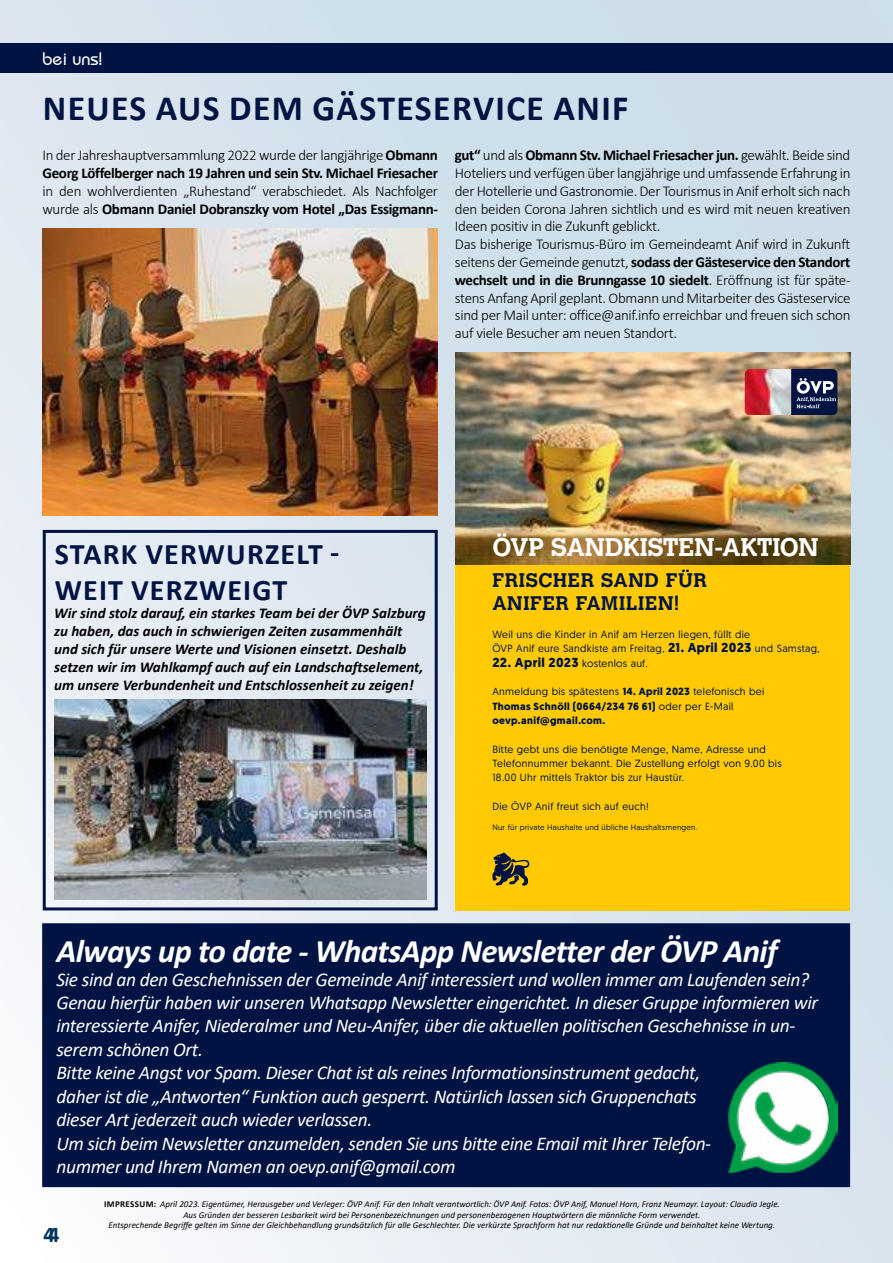
<style>
.page{position:relative;width:893px;height:1263px;background:#fff}
.page>*{position:absolute;margin:0;border:0;box-sizing:border-box;transform-origin:0 0}
.t1{font:700 35.7px "Calibri";letter-spacing:.04em;color:#001343}
.t2{font:italic 700 33px "Calibri";letter-spacing:-.02em;color:#fff}
.t3{font:700 30px/36px "Calibri";letter-spacing:.04em;color:#001343}
.t4{font:700 25.35px "Calvert MT Std";letter-spacing:-.01em;color:#fff}
.t5{font:700 22.5px "Calibri";color:#003562}
.t6{font:italic 19.5px/23.4px "Calibri";letter-spacing:-.02em;color:#fff}
.t7{font:700 19.5px/23.4px "Calvert MT Std";letter-spacing:.035em;color:#001343}
.t8{font:500 18px "ITC Bauhaus";color:#fff}
.t9{font:300 15px/17.9px "Calibri";letter-spacing:-.02em;color:#000}
.t10{font:italic 700 15px/18px "Calibri";color:#000}
.t11{font:700 15px/17.9px "Calibri";letter-spacing:-.02em;color:#000}
.t12{font:10.35px/14.2px "Geomanist";letter-spacing:.03em;color:#001343}
.t13{font:700 10.35px/14.2px "Geomanist";letter-spacing:.035em;color:#001343}
.t14{font:italic 9px/10.8px "Calibri";color:#000;text-align:center}
.t15{font:7.8px "Geomanist";letter-spacing:.03em;color:#001343}
.s1{font-weight:300}
.s2{font-weight:700}
.s3{font-weight:700;font-size:13.05px}
.s4{font-weight:400}
.s5{font-weight:700;font-style:normal}
</style>
<div class="page">
<img style="left:0;top:0;width:893px;height:1263px">
<div style="left:0;top:44px;width:893px;height:29px;background:#001343"></div>
<div style="left:455px;top:565px;width:395px;height:345px;background:#ffca04"></div>
<img style="left:455px;top:353px;width:395px;height:212px">
<img style="left:745px;top:369px;width:46px;height:46px">
<svg style="left:791px;top:369px;width:46px;height:46px;background:#2b3a62"></svg>
<svg style="left:492px;top:852px;width:37px;height:34px"></svg>
<div style="left:43px;top:924px;width:806px;height:262px;background:#001343"></div>
<div style="left:42px;top:923px;width:808px;height:264px;border:2px solid #001343"></div>
<img style="left:42px;top:229px;width:396px;height:286px">
<div style="left:43px;top:530px;width:395px;height:380px;border:3px solid #001343"></div>
<img style="left:728px;top:1063px;width:109px;height:110px">
<img style="left:54px;top:699px;width:373px;height:200px">
<p class="t8" style="left:43px;top:48px;width:62px">bei uns!</p>
<h1 class="t1" style="left:43px;top:91px;width:587px">NEUES AUS DEM GÄSTESERVICE ANIF</h1>
<p class="t11" style="left:42px;top:146px;width:397px"><span class="s1">In der Jahreshauptversammlung 2022 wurde der langjährige</span> Obmann<br>Georg Löffelberger nach 19 Jahren und sein Stv. Michael Friesacher</p>
<p class="t9" style="left:42px;top:182px;width:397px">in den wohlverdienten „Ruhestand“ verabschiedet. Als Nachfolger wurde als <span class="s2">Obmann Daniel Dobranszky vom Hotel „Das Essigmann-</span></p>
<p class="t9" style="left:455px;top:147px;width:397px"><span class="s2">gut“</span> und als <span class="s2">Obmann Stv. Michael Friesacher jun.</span> gewählt. Beide sind Hoteliers und verfügen über langjährige und umfassende Erfahrung in der Hotellerie und Gastronomie. Der Tourismus in Anif erholt sich nach den beiden Corona Jahren sichtlich und es wird mit neuen kreativen Ideen positiv in die Zukunft geblickt.<br>Das bisherige Tourismus-Büro im Gemeindeamt Anif wird in Zukunft seitens der Gemeinde genutzt, <span class="s2">sodass der Gästeservice den Standort wechselt und in die Brunngasse 10 siedelt</span>. Eröffnung ist für späte&shy;stens Anfang April geplant. Obmann und Mitarbeiter des Gästeservice sind per Mail unter: office@anif.info erreichbar und freuen sich schon auf viele Besucher am neuen Standort.</p>
<h3 class="t3" style="left:55px;top:535px;width:286px">STARK VERWURZELT -<br>WEIT VERZWEIGT</h3>
<p class="t10" style="left:54px;top:604px;width:373px">Wir sind stolz darauf, ein starkes Team bei der ÖVP Salzburg zu haben, das auch in schwierigen Zeiten zusammenhält und sich für unsere Werte und Visionen einsetzt. Deshalb setzen wir im Wahlkampf auch auf ein Landschaftselement, um unsere Verbundenheit und Entschlossenheit zu zeigen!</p>
<h3 class="t4" style="left:492px;top:533px;width:328px">ÖVP SANDKISTEN-AKTION</h3>
<h3 class="t7" style="left:492px;top:568px;width:216px">FRISCHER SAND FÜR<br>ANIFER FAMILIEN!</h3>
<p class="t12" style="left:492px;top:627px;width:329px">Weil uns die Kinder in Anif am Herzen liegen, füllt die<br>ÖVP Anif eure Sandkiste am Freitag, <span class="s3">21. April 2023</span> und Samstag,</p>
<p class="t12" style="left:492px;top:656px;width:157px"><span class="s3">22. April 2023</span> kostenlos auf.</p>
<p class="t13" style="left:492px;top:685px;width:273px"><span class="s4">Anmeldung bis spätestens</span> 14. April 2023 <span class="s4">telefonisch bei<br></span>Thomas Schnöll (0664/234 76 61) <span class="s4">oder per E-Mail </span>oevp.anif@gmail.com.</p>
<p class="t12" style="left:492px;top:742px;width:291px">Bitte gebt uns die benötigte Menge, Name, Adresse und<br>Telefonnummer bekannt. Die Zustellung erfolgt von 9.00 bis<br>18.00 Uhr mittels Traktor bis zur Haustür.</p>
<p class="t12" style="left:492px;top:799px;width:158px">Die ÖVP Anif freut sich auf euch!</p>
<p class="t15" style="left:492px;top:823px;width:207px">Nur für private Haushalte und übliche Haushaltsmengen.</p>
<h2 class="t2" style="left:56px;top:935px;width:722px">Always up to date - WhatsApp Newsletter der ÖVP Anif</h2>
<p class="t6" style="left:56px;top:967px;width:763px">Sie sind an den Geschehnissen der Gemeinde Anif interessiert und wollen immer am Laufenden sein?<br>Genau hierfür haben wir unseren Whatsapp Newsletter eingerichtet. In dieser Gruppe informieren wir interessierte Anifer, Niederalmer und Neu-Anifer, über die aktuellen politischen Geschehnisse in un&shy;serem schönen Ort.<br>Bitte keine Angst vor Spam. Dieser Chat ist als reines Informationsinstrument gedacht,<br>daher ist die „Antworten“ Funktion auch gesperrt. Natürlich lassen sich Gruppenchats<br>dieser Art jederzeit auch wieder verlassen.<br>Um sich beim Newsletter anzumelden, senden Sie uns bitte eine Email mit Ihrer Telefon-<br>nummer und Ihrem Namen an oevp.anif@gmail.com</p>
<h3 class="t5" style="left:48px;top:1223px;width:13px">4</h3>
<p class="t14" style="left:104px;top:1198px;width:677px"><span class="s5">IMPRESSUM:</span> April 2023. Eigentümer, Herausgeber und Verleger: ÖVP Anif. Für den Inhalt verantwortlich: ÖVP Anif. Fotos: ÖVP Anif, Manuel Horn, Franz Neumayr. Layout: Claudia Jegle.<br>Aus Gründen der besseren Lesbarkeit wird bei Personenbezeichnungen und personenbezogenen Hauptwörtern die männliche Form verwendet.<br>Entsprechende Begri昀昀e gelten im Sinne der Gleichbehandlung grundsätzlich für alle Geschlechter. Die verkürzte Sprachform hat nur redak琀椀onelle Gründe und beinhaltet keine Wertung.</p>
</div>
